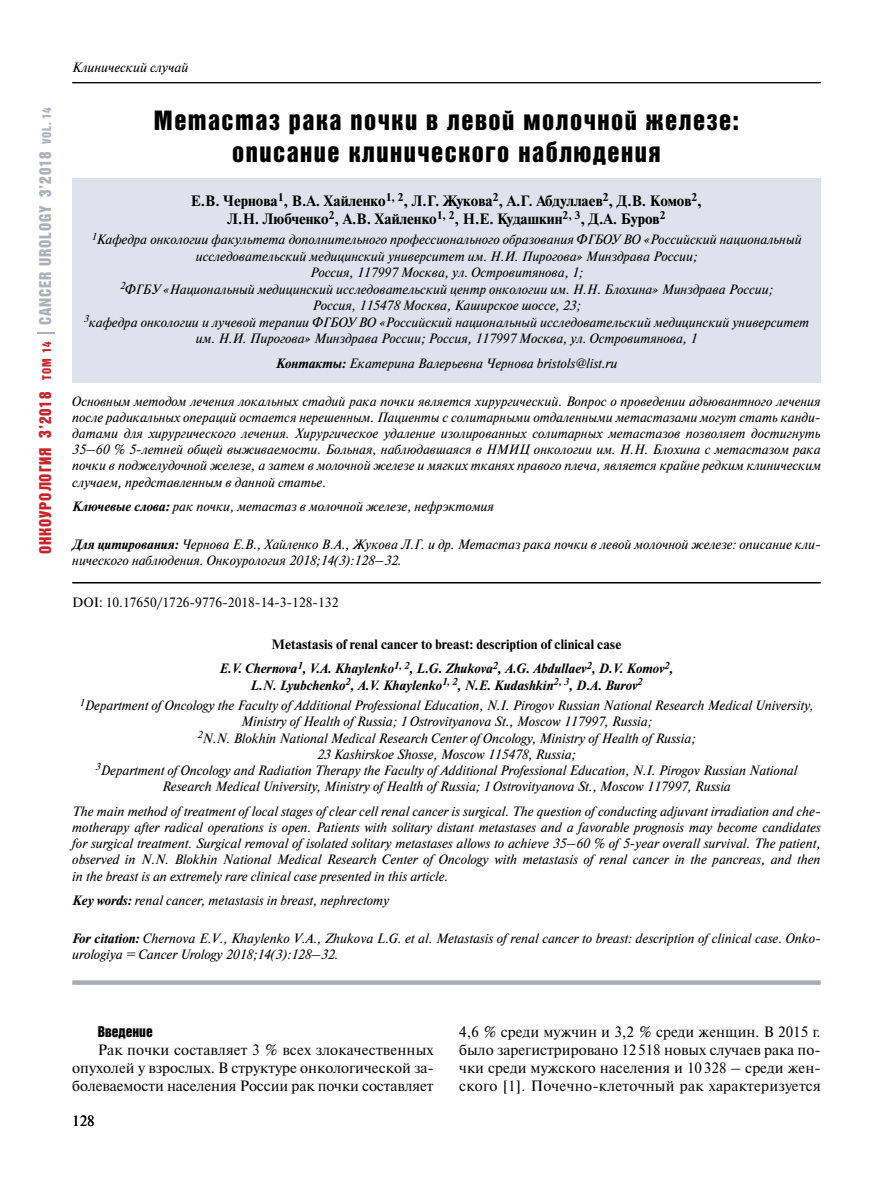
<style>
.page{position:relative;width:893px;height:1191px;background:#fff}
.page>*{position:absolute;margin:0;border:0;box-sizing:border-box;transform-origin:0 0}
.t1{font:27px/32.4px "Bastion Kontrast Alt C";letter-spacing:.055em;color:#000;text-align:center}
.t2{font:16.5px "Bastion Kontrast Alt C";letter-spacing:.05em;color:#adb0ba}
.t3{font:15px/18px "Newton C";color:#000;text-align:justify}
.t4{font:700 15px/18px "Newton C";color:#000;text-align:center}
.t5{font:15px "Bastion Kontrast Alt C";color:#000}
.t6{font:italic 13.5px/16.2px "Newton C";color:#000;text-align:center}
.t7{font:italic 700 13.5px/24.8px "Newton C";color:#000;text-align:center}
.t8{font:13.5px "Newton C";color:#000}
.s1{color:#c9242b}
.s2{font-size:17.1px;color:#c9242b}
.s3{font-size:12.3px;color:#c9242b}
.s4{font-size:12.3px}
.s5{font-weight:700}
.s6{font-style:normal}
</style>
<div class="page">
<svg style="left:38px;top:332px;width:17px;height:1px"></svg>
<hr style="left:72px;top:82px;width:749px;height:1px;background:#000">
<div style="left:72px;top:179px;width:749px;height:204px;background:#dfe1ec"></div>
<hr style="left:72px;top:582px;width:749px;height:1px;background:#000">
<svg style="left:72px;top:980px;width:749px;height:4px;background:#aeb1bd"></svg>
<p class="t2" style="left:37px;top:554px;width:448px;rotate:-90deg"><span class="s1">ОНКОУРОЛОГИЯ</span> <span class="s2">3</span><span class="s1">’2018</span> <span class="s3">ТОМ 14</span> CANCER UROLOGY 3’2018 <span class="s4">VOL. 14</span></p>
<p class="t6" style="left:72px;top:59px;width:118px">Клинический случай</p>
<h1 class="t1" style="left:154px;top:104px;width:586px">Метастаз рака почки в левой молочной железе: описание клинического наблюдения</h1>
<p class="t4" style="left:191px;top:191px;width:513px">Е.В. Чернова<sup>1</sup>, В.А. Хайленко<sup>1,</sup> <sup>2</sup>, Л.Г. Жукова<sup>2</sup>, А.Г. Абдуллаев<sup>2</sup>, Д.В. Комов<sup>2</sup>,<br>Л.Н. Любченко<sup>2</sup>, А.В. Хайленко<sup>1,</sup> <sup>2</sup>, Н.Е. Кудашкин<sup>2,</sup> <sup>3</sup>, Д.А. Буров<sup>2</sup></p>
<p class="t6" style="left:84px;top:231px;width:727px"><sup>1</sup>Кафедра онкологии факультета дополнительного профессионального образования ФГБОУ ВО «Российский национальный исследовательский медицинский университет им. Н.И. Пирогова» Минздрава России;<br>Россия, 117997 Москва, ул. Островитянова, 1;<br><sup>2</sup>ФГБУ «Национальный медицинский исследовательский центр онкологии им. Н.Н. Блохина» Минздрава России;<br>Россия, 115478 Москва, Каширское шоссе, 23;<br><sup>3</sup>кафедра онкологии и лучевой терапии ФГБОУ ВО «Российский национальный исследовательский медицинский университет им. Н.И. Пирогова» Минздрава России; Россия, 117997 Москва, ул. Островитянова, 1</p>
<p class="t6" style="left:276px;top:355px;width:343px"><span class="s5">Контакты:</span> Екатерина Валерьевна Чернова bristols@list.ru</p>
<p class="t6" style="left:72px;top:393px;width:750px;text-align:justify">Основным методом лечения локальных стадий рака почки является хирургический. Вопрос о проведении адъювантного лечения после радикальных операций остается нерешенным. Пациенты с солитарными отдаленными метастазами могут стать канди&shy;датами для хирургического лечения. Хирургическое удаление изолированных солитарных метастазов позволяет достигнуть 35–60 % 5-летней общей выживаемости. Больная, наблюдавшаяся в НМИЦ онкологии им. Н.Н. Блохина с метастазом рака почки в поджелудочной железе, а затем в молочной железе и мягких тканях правого плеча, является крайне редким клиническим случаем, представленным в данной статье.</p>
<p class="t6" style="left:72px;top:498px;width:423px"><span class="s5">Ключевые слова:</span> рак почки, метастаз в молочной железе, нефрэктомия</p>
<p class="t6" style="left:72px;top:536px;width:750px;text-align:left"><span class="s5">Для цитирования:</span> Чернова Е.В., Хайленко В.А., Жукова Л.Г. и др. Метастаз рака почки в левой молочной железе: описание кли&shy;нического наблюдения. Онкоурология 2018;14(3):128–32.</p>
<p class="t8" style="left:72px;top:595px;width:268px">DOI: 10.17650/1726‑9776‑2018‑14‑3‑128-132</p>
<p class="t7" style="left:219px;top:632px;width:456px"><span class="s6">Metastasis of renal cancer to breast: description of clinical case<br></span>E.V. Chernova<sup>1</sup>, V.A. Khaylenko<sup>1,</sup> <sup>2</sup>, L.G. Zhukova<sup>2</sup>, A.G. Abdullaev<sup>2</sup>, D.V. Komov<sup>2</sup>,</p>
<p class="t6" style="left:79px;top:675px;width:735px;line-height:20.4px"><span class="s5">L.N. Lyubchenko</span><sup>2</sup><span class="s5">, А.V. Khaylenkо</span><sup>1,</sup> <sup>2</sup><span class="s5">, N.E. Kudashkin</span><sup>2,</sup> <sup>3</sup><span class="s5">, D.A. Burov</span><sup>2<br></sup><sup>1</sup>Department of Oncology the Faculty of Additional Professional Education, N.I. Pirogov Russian National Research Medical University,</p>
<p class="t6" style="left:96px;top:713px;width:703px">Ministry of Health of Russia; 1 Ostrovityanova St., Moscow 117997, Russia;<br><sup>2</sup>N.N. Blokhin National Medical Research Center of Oncology, Ministry of Health of Russia;<br>23 Kashirskoe Shosse, Moscow 115478, Russia;<br><sup>3</sup>Department of Oncology and Radiation Therapy the Faculty of Additional Professional Education, N.I. Pirogov Russian National Research Medical University, Ministry of Health of Russia; 1 Ostrovityanova St., Moscow 117997, Russia</p>
<p class="t6" style="left:72px;top:803px;width:750px;text-align:justify">The main method of treatment of local stages of clear cell renal cancer is surgical. The question of conducting adjuvant irradiation and che&shy;motherapy after radical operations is open. Patients with solitary distant metastases and a favorable prognosis may become candidates for surgical treatment. Surgical removal of isolated solitary metastases allows to achieve 35–60 % of 5-year overall survival. The patient, observed in N.N. Blokhin National Medical Research Center of Oncology with metastasis of renal cancer in the pancreas, and then in the breast is an extremely rare clinical case presented in this article.</p>
<p class="t6" style="left:72px;top:892px;width:318px"><span class="s5">Key words:</span> renal cancer, metastasis in breast, nephrectomy</p>
<p class="t6" style="left:72px;top:930px;width:748px;text-align:left"><span class="s5">For citation:</span> Chernova E.V., Khaylenko V.A., Zhukova L.G. et al. Metastasis of renal cancer to breast: description of clinical case. Onko&shy;urologiya = Cancer Urology 2018;14(3):128–32.</p>
<p class="t5" style="left:98px;top:1024px;width:56px">Введение</p>
<p class="t3" style="left:72px;top:1041px;width:363px;text-indent:26px">Рак почки составляет 3 % всех злокачественных опухолей у взрослых. В структуре онкологической за&shy;болеваемости населения России рак почки составляет</p>
<p class="t3" style="left:72px;top:1112px;width:24px">128</p>
<p class="t3" style="left:459px;top:1023px;width:363px">4,6 % среди мужчин и 3,2 % среди женщин. В 2015 г. было зарегистрировано 12518 новых случаев рака по&shy;чки среди мужского населения и 10328 – среди жен&shy;ского [1]. Почечно-клеточный рак характеризуется</p>
</div>
